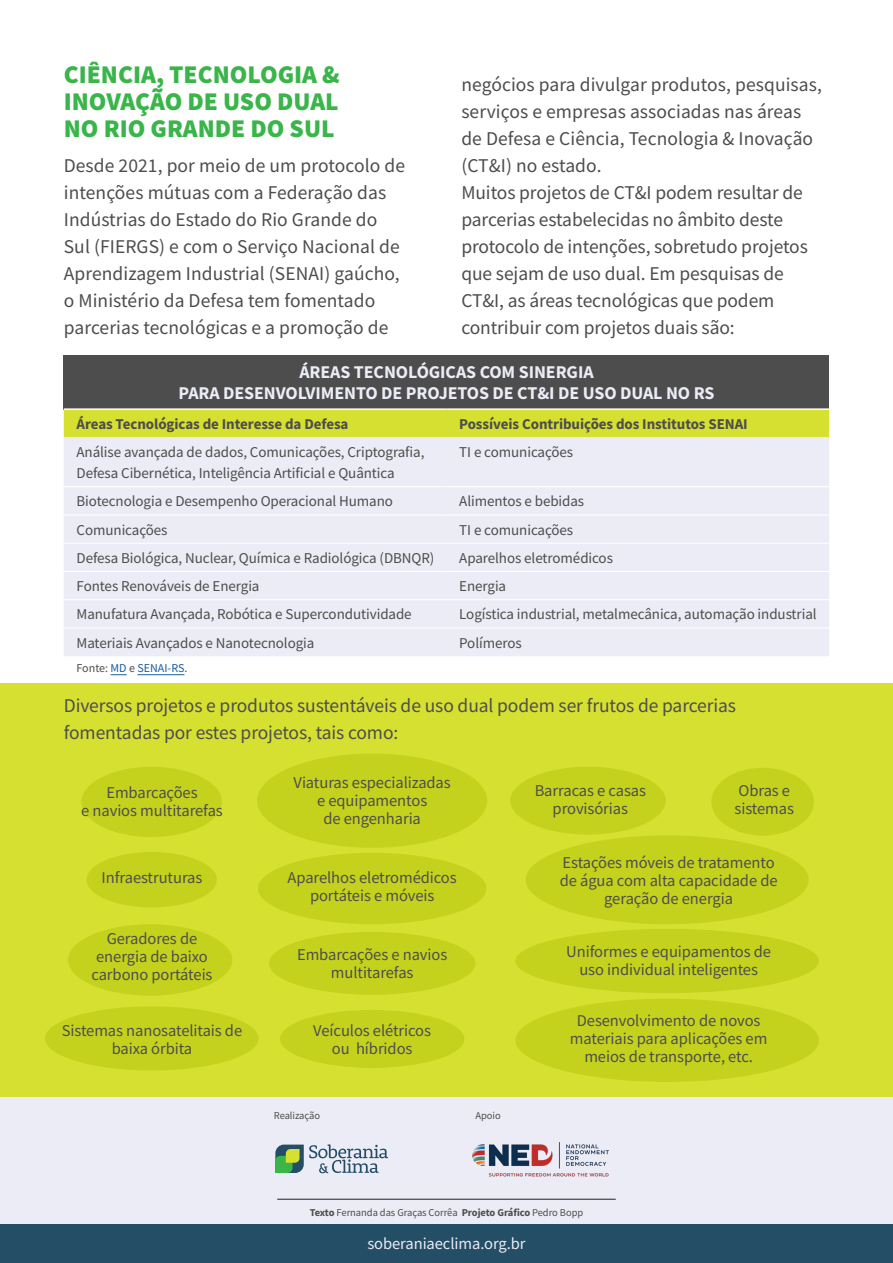
<style>
.page{position:relative;width:893px;height:1263px;background:#fff}
.page>*{position:absolute;margin:0;border:0;box-sizing:border-box;transform-origin:0 0}
.t1{font:900 25.5px/27px "Source Sans Pro";color:#39b54a;text-align:justify}
.t2{font:19.5px/27px "Source Sans Pro";letter-spacing:-.005em;color:#4d4d4d}
.t3{font:700 18px "Source Sans Pro";letter-spacing:-.005em;color:#ebecf6}
.t4{font:16.5px/18px "Source Sans Pro";letter-spacing:-.005em;color:#4d4d4d;text-align:center}
.t5{font:16.5px "Source Sans Pro";letter-spacing:-.005em;color:#ebecf6}
.t6{font:15px/21px "Source Sans Pro";letter-spacing:-.005em;color:#4d4d4d}
.t7{font:700 15px "Source Sans Pro";letter-spacing:-.005em;color:#4d4d4d}
.t8{font:12px "Source Sans Pro";color:#175d9e}
.t9{font:10.5px "Source Sans Pro";letter-spacing:-.005em;color:#4d4d4d}
.s1{color:#4d4d4d}
.s2{font-weight:700}
</style>
<div class="page">
<div style="left:0;top:1097px;width:893px;height:127px;background:#ebecf6"></div>
<div style="left:0;top:683px;width:893px;height:414px;background:#d6e031"></div>
<div style="left:0;top:1224px;width:893px;height:39px;background:#244e66"></div>
<div style="left:81px;top:767px;width:141px;height:70px;background:#c4d21d;border-radius:50%"></div>
<div style="left:257px;top:753px;width:230px;height:95px;background:#c4d21d;border-radius:50%"></div>
<div style="left:510px;top:767px;width:156px;height:67px;background:#c4d21d;border-radius:50%"></div>
<div style="left:711px;top:768px;width:103px;height:68px;background:#c4d21d;border-radius:50%"></div>
<div style="left:258px;top:853px;width:228px;height:71px;background:#c4d21d;border-radius:50%"></div>
<div style="left:526px;top:835px;width:283px;height:89px;background:#c4d21d;border-radius:50%"></div>
<div style="left:515px;top:929px;width:304px;height:64px;background:#c4d21d;border-radius:50%"></div>
<div style="left:515px;top:999px;width:304px;height:83px;background:#c4d21d;border-radius:50%"></div>
<div style="left:269px;top:932px;width:206px;height:63px;background:#c4d21d;border-radius:50%"></div>
<div style="left:280px;top:1010px;width:184px;height:58px;background:#c4d21d;border-radius:50%"></div>
<div style="left:68px;top:924px;width:164px;height:72px;background:#c4d21d;border-radius:50%"></div>
<div style="left:87px;top:852px;width:130px;height:55px;background:#c4d21d;border-radius:50%"></div>
<div style="left:45px;top:1006px;width:214px;height:64px;background:#c4d21d;border-radius:50%"></div>
<div style="left:64px;top:355px;width:765px;height:54px;background:#4d4d4d"></div>
<div style="left:64px;top:410px;width:765px;height:27px;background:#d6e031"></div>
<div style="left:64px;top:437px;width:765px;height:219px;background:#ebecf6"></div>
<hr style="left:64px;top:486px;width:382px;height:1px;background:#fff">
<hr style="left:446px;top:486px;width:383px;height:1px;background:#fff">
<hr style="left:64px;top:514px;width:382px;height:1px;background:#fff">
<hr style="left:446px;top:514px;width:383px;height:1px;background:#fff">
<hr style="left:64px;top:543px;width:382px;height:1px;background:#fff">
<hr style="left:446px;top:543px;width:383px;height:1px;background:#fff">
<hr style="left:64px;top:571px;width:382px;height:1px;background:#fff">
<hr style="left:446px;top:571px;width:383px;height:1px;background:#fff">
<hr style="left:64px;top:599px;width:382px;height:1px;background:#fff">
<hr style="left:446px;top:599px;width:383px;height:1px;background:#fff">
<hr style="left:64px;top:627px;width:382px;height:1px;background:#fff">
<hr style="left:446px;top:627px;width:383px;height:1px;background:#fff">
<hr style="left:64px;top:408px;width:382px;height:2px;background:#fff">
<hr style="left:446px;top:408px;width:383px;height:2px;background:#fff">
<svg style="left:111px;top:674px;width:16px;height:1px"></svg>
<hr style="left:137px;top:674px;width:47px;height:1px;background:#175d9e">
<svg style="left:275px;top:1144px;width:113px;height:29px"></svg>
<img style="left:472px;top:1142px;width:137px;height:35px">
<hr style="left:277px;top:1199px;width:339px;height:1px;background:#231f20">
<p class="t1" style="left:64px;top:61px;width:278px">CIÊNCIA, TECNOLOGIA &amp; INOVAÇÃO DE USO DUAL NO RIO GRANDE DO SUL</p>
<p class="t2" style="left:64px;top:152px;width:343px">Desde 2021, por meio de um protocolo de intenções mútuas com a Federação das Indústrias do Estado do Rio Grande do Sul (FIERGS) e com o Serviço Nacional de Aprendizagem Industrial (SENAI) gaúcho, o Ministério da Defesa tem fomentado parcerias tecnológicas e a promoção de</p>
<p class="t2" style="left:461px;top:71px;width:362px">negócios para divulgar produtos, pesquisas, serviços e empresas associadas nas áreas de Defesa e Ciência, Tecnologia &amp; Inovação (CT&amp;I) no estado.</p>
<p class="t2" style="left:461px;top:179px;width:348px">Muitos projetos de CT&amp;I podem resultar de parcerias estabelecidas no âmbito deste protocolo de intenções, sobretudo projetos que sejam de uso dual. Em pesquisas de CT&amp;I, as áreas tecnológicas que podem contribuir com projetos duais são:</p>
<p class="t3" style="left:299px;top:360px;width:296px">ÁREAS TECNOLÓGICAS COM SINERGIA</p>
<p class="t3" style="left:179px;top:381px;width:537px">PARA DESENVOLVIMENTO DE PROJETOS DE CT&amp;I DE USO DUAL NO RS</p>
<p class="t7" style="left:77px;top:414px;width:273px">Áreas Tecnológicas de Interesse da Defesa</p>
<p class="t7" style="left:459px;top:414px;width:290px">Possíveis Contribuições dos Institutos SENAI</p>
<p class="t6" style="left:77px;top:442px;width:349px">Análise avançada de dados, Comunicações, Criptografia,<br>Defesa Cibernética, Inteligência Artificial e Quântica</p>
<p class="t6" style="left:459px;top:442px;width:115px">TI e comunicações</p>
<p class="t6" style="left:77px;top:491px;width:318px">Biotecnologia e Desempenho Operacional Humano</p>
<p class="t6" style="left:459px;top:491px;width:127px">Alimentos e bebidas</p>
<p class="t6" style="left:77px;top:519px;width:92px">Comunicações</p>
<p class="t6" style="left:459px;top:519px;width:115px">TI e comunicações</p>
<p class="t6" style="left:77px;top:547px;width:359px">Defesa Biológica, Nuclear, Química e Radiológica (DBNQR)</p>
<p class="t6" style="left:459px;top:547px;width:155px">Aparelhos eletromédicos</p>
<p class="t6" style="left:77px;top:576px;width:184px">Fontes Renováveis de Energia</p>
<p class="t6" style="left:459px;top:576px;width:48px">Energia</p>
<p class="t6" style="left:77px;top:604px;width:337px">Manufatura Avançada, Robótica e Supercondutividade</p>
<p class="t6" style="left:459px;top:604px;width:359px">Logística industrial, metalmecânica, automação industrial</p>
<p class="t6" style="left:77px;top:632px;width:239px">Materiais Avançados e Nanotecnologia</p>
<p class="t6" style="left:459px;top:632px;width:64px">Polímeros</p>
<p class="t8" style="left:77px;top:660px;width:112px"><span class="s1">Fonte:</span> MD <span class="s1">e</span> SENAI-RS<span class="s1">.</span></p>
<p class="t2" style="left:64px;top:692px;width:674px">Diversos projetos e produtos sustentáveis de uso dual podem ser frutos de parcerias fomentadas por estes projetos, tais como:</p>
<p class="t4" style="left:81px;top:783px;width:143px">Embarcações<br>e navios multitarefas</p>
<p class="t4" style="left:294px;top:773px;width:159px">Viaturas especializadas e equipamentos<br>de engenharia</p>
<p class="t4" style="left:535px;top:781px;width:113px">Barracas e casas provisórias</p>
<p class="t4" style="left:738px;top:781px;width:53px">Obras e</p>
<p class="t4" style="left:735px;top:799px;width:61px">sistemas</p>
<p class="t4" style="left:102px;top:869px;width:102px">Infraestruturas</p>
<p class="t4" style="left:288px;top:869px;width:171px">Aparelhos eletromédicos portáteis e móveis</p>
<p class="t4" style="left:560px;top:853px;width:219px">Estações móveis de tratamento de água com alta capacidade de geração de energia</p>
<p class="t4" style="left:91px;top:930px;width:123px">Geradores de energia de baixo carbono portáteis</p>
<p class="t4" style="left:297px;top:945px;width:152px">Embarcações e navios multitarefas</p>
<p class="t4" style="left:566px;top:942px;width:206px">Uniformes e equipamentos de uso individual inteligentes</p>
<p class="t4" style="left:62px;top:1021px;width:182px">Sistemas nanosatelitais de baixa órbita</p>
<p class="t4" style="left:313px;top:1021px;width:119px">Veículos elétricos ou híbridos</p>
<p class="t4" style="left:570px;top:1011px;width:199px">Desenvolvimento de novos materiais para aplicações em meios de transporte, etc.</p>
<p class="t9" style="left:274px;top:1109px;width:48px">Realização</p>
<p class="t9" style="left:475px;top:1109px;width:27px">Apoio</p>
<p class="t9" style="left:310px;top:1205px;width:275px"><span class="s2">Texto</span> Fernanda das Graças Corrêa <span class="s2">Projeto Gráfico</span> Pedro Bopp</p>
<p class="t5" style="left:367px;top:1233px;width:160px">soberaniaeclima.org.br</p>
</div>
